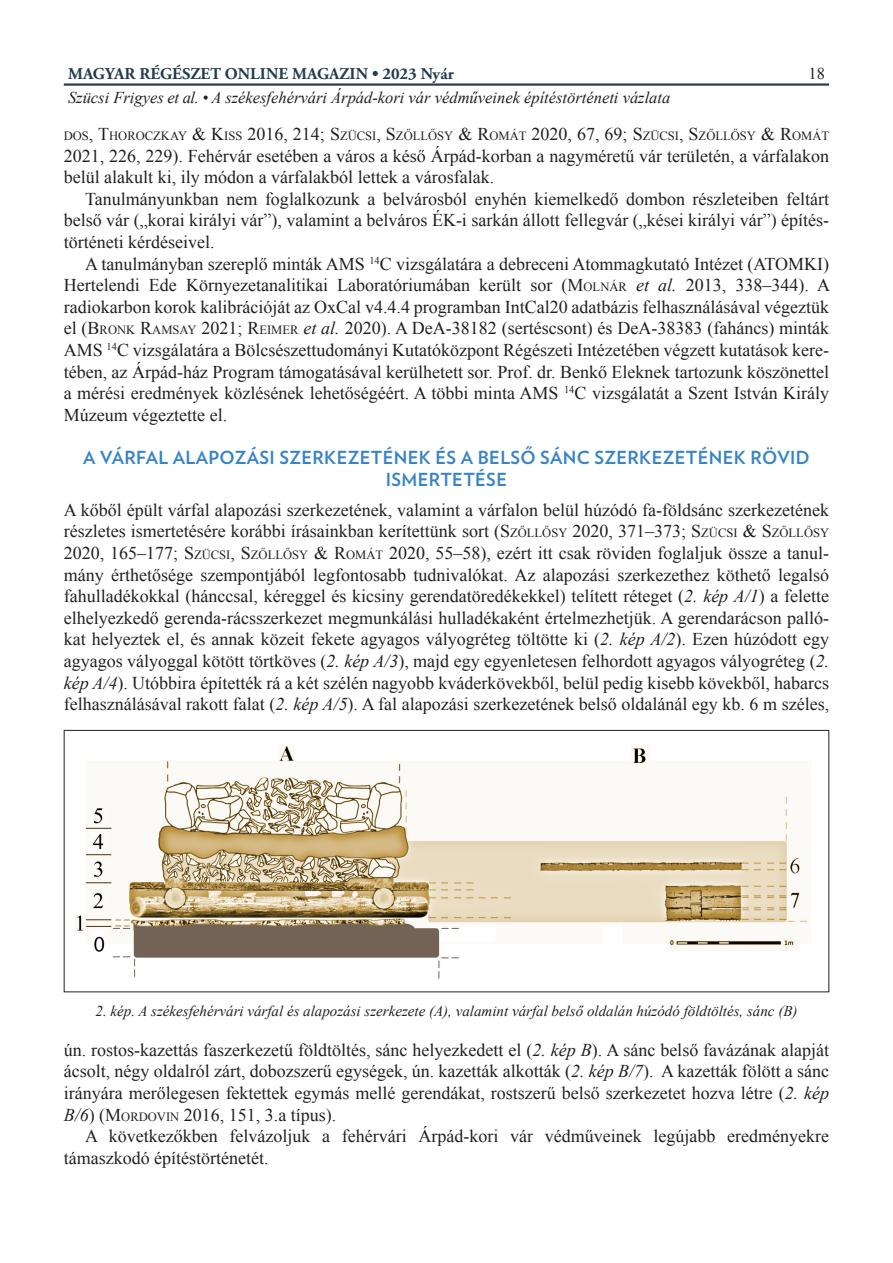
<style>
.page{position:relative;width:893px;height:1263px;background:#fff}
.page>*{position:absolute;margin:0;border:0;box-sizing:border-box;transform-origin:0 0}
.cikk_szoveg_print{font:18px/21.6px "Times New Roman";color:#231f20;text-align:justify}
.alcim{font:700 18px/21.6px "Verlag";letter-spacing:.02em;color:#3884c5;text-align:center}
.t1{font:italic 16.5px "Times New Roman";color:#231f20}
.t2{font:700 16.5px "Adobe Garamond Pro";color:#213b4f}
.t3{font:16.5px "Times New Roman";color:#231f20}
.kepala{font:italic 15px "Times New Roman";color:#231f20}
.cikk_szoveg_print-2{font:12.6px "Times New Roman";color:#231f20}
.s1{font-size:18px}
.s2{font-style:inherit}
.s3{font-size:12.6px}
.s4{font-style:italic}
</style>
<div class="page">
<hr style="left:64px;top:83px;width:765px;height:3px;background:#2d3d4d">
<img style="left:77px;top:745px;width:734px;height:234px">
<div style="left:64px;top:730px;width:765px;height:262px;border:1px solid #231f20"></div>
<p class="t2" style="left:68px;top:65px;width:387px">MAGYAR RÉGÉSZET ONLINE MAGAZIN • 2023 Nyár</p>
<p class="t1" style="left:68px;top:87px;width:604px">Szücsi Frigyes et al. • A székesfehérvári Árpád-kori vár védműveinek építéstörténeti vázlata</p>
<p class="t3" style="left:808px;top:62px;width:18px">18</p>
<p class="cikk_szoveg_print-2" style="left:64px;top:127px;width:766px">DOS<span class="s1">, T</span>HOROCZKAY <span class="s1">&amp; K</span>ISS <span class="s1">2016, 214;</span> <span class="s1">S</span>ZÜCSI<span class="s1">, S</span>ZŐLLŐSY <span class="s1">&amp; R</span>OMÁT <span class="s1">2020, 67, 69;</span> <span class="s1">S</span>ZÜCSI<span class="s1">, S</span>ZŐLLŐSY <span class="s1">&amp; R</span>OMÁT</p>
<p class="cikk_szoveg_print" style="left:64px;top:145px;width:767px">2021, 226, 229). Fehérvár esetében a város a késő Árpád-korban a nagyméretű vár területén, a várfalakon belül alakult ki, ily módon a várfalakból lettek a városfalak.</p>
<p class="cikk_szoveg_print" style="left:64px;top:188px;width:767px;text-indent:21px">Tanulmányunkban nem foglalkozunk a belvárosból enyhén kiemelkedő dombon részleteiben feltárt belső vár („korai királyi vár”), valamint a belváros ÉK-i sarkán állott fellegvár („kései királyi vár”) építés&shy;történeti kérdéseivel.</p>
<p class="cikk_szoveg_print" style="left:64px;top:253px;width:768px;text-indent:21px">A tanulmányban szereplő minták AMS <sup>14</sup>C vizsgálatára a debreceni Atommagkutató Intézet (ATOMKI)<br>Hertelendi Ede Környezetanalitikai Laboratóriumában került sor (<span class="s2">M</span><span class="s3">OLNÁR</span> <span class="s4">et al.</span> 2013, 338–344). A radiokarbon korok kalibrációját az OxCal v4.4.4 programban IntCal20 adatbázis felhasználásával végeztük el (<span class="s2">B</span><span class="s3">RONK</span> <span class="s2">R</span><span class="s3">AMSAY</span> 2021; <span class="s2">R</span><span class="s3">EIMER</span> <span class="s4">et al.</span> 2020). A DeA-38182 (sertéscsont) és DeA-38383 (faháncs) minták AMS <sup>14</sup>C vizsgálatára a Bölcsészettudományi Kutatóközpont Régészeti Intézetében végzett kutatások kere&shy;tében, az Árpád-ház Program támogatásával kerülhetett sor. Prof. dr. Benkő Eleknek tartozunk köszönettel a mérési eredmények közlésének lehetőségéért. A többi minta AMS <sup>14</sup>C vizsgálatát a Szent István Király Múzeum végeztette el.</p>
<p class="alcim" style="left:83px;top:446px;width:728px">A VÁRFAL ALAPOZÁSI SZERKEZETÉNEK ÉS A BELSŐ SÁNC SZERKEZETÉNEK RÖVID<br>ISMERTETÉSE</p>
<p class="cikk_szoveg_print" style="left:64px;top:499px;width:767px">A kőből épült várfal alapozási szerkezetének, valamint a várfalon belül húzódó fa-földsánc szerkezetének részletes ismertetésére korábbi írásainkban kerítettünk sort (<span class="s2">S</span><span class="s3">ZŐLLŐSY</span> 2020, 371–373; S<span class="s3">ZÜCSI</span> <span class="s2">&amp; S</span><span class="s3">ZŐLLŐSY </span>2020, 165–177; <span class="s2">S</span><span class="s3">ZÜCSI</span><span class="s2">, S</span><span class="s3">ZŐLLŐSY</span> <span class="s2">&amp; R</span><span class="s3">OMÁT</span> 2020, 55–58), ezért itt csak röviden foglaljuk össze a tanul&shy;mány érthetősége szempontjából legfontosabb tudnivalókat. Az alapozási szerkezethez köthető legalsó fahulladékokkal (hánccsal, kéreggel és kicsiny gerendatöredékekkel) telített réteget (<span class="s4">2. kép A/1</span>) a felette elhelyezkedő gerenda-rácsszerkezet megmunkálási hulladékaként értelmezhetjük. A gerendarácson palló&shy;kat helyeztek el, és annak közeit fekete agyagos vályogréteg töltötte ki (<span class="s4">2. kép A/2</span>). Ezen húzódott egy agyagos vályoggal kötött törtköves (<span class="s4">2. kép A/3</span>), majd egy egyenletesen felhordott agyagos vályogréteg (<span class="s4">2. kép A/4</span>). Utóbbira építették rá a két szélén nagyobb kváderkövekből, belül pedig kisebb kövekből, habarcs felhasználásával rakott falat (<span class="s4">2. kép A/5</span>). A fal alapozási szerkezetének belső oldalánál egy kb. 6 m széles,</p>
<p class="kepala" style="left:96px;top:1000px;width:703px">2. kép. A székesfehérvári várfal és alapozási szerkezete (A), valamint várfal belső oldalán húzódó földtöltés, sánc (B)</p>
<p class="cikk_szoveg_print" style="left:64px;top:1039px;width:767px">ún. rostos-kazettás faszerkezetű földtöltés, sánc helyezkedett el (<span class="s4">2. kép B</span>). A sánc belső favázának alapját ácsolt, négy oldalról zárt, dobozszerű egységek, ún. kazetták alkották (<span class="s4">2. kép B/7</span>). A kazetták fölött a sánc irányára merőlegesen fektettek egymás mellé gerendákat, rostszerű belső szerkezetet hozva létre (<span class="s4">2. kép B/6</span>) (<span class="s2">M</span><span class="s3">ORDOVIN</span> 2016, 151, 3.a típus).</p>
<p class="cikk_szoveg_print" style="left:64px;top:1125px;width:767px;text-indent:21px">A következőkben felvázoljuk a fehérvári Árpád-kori vár védműveinek legújabb eredményekre támaszkodó építéstörténetét.</p>
</div>
